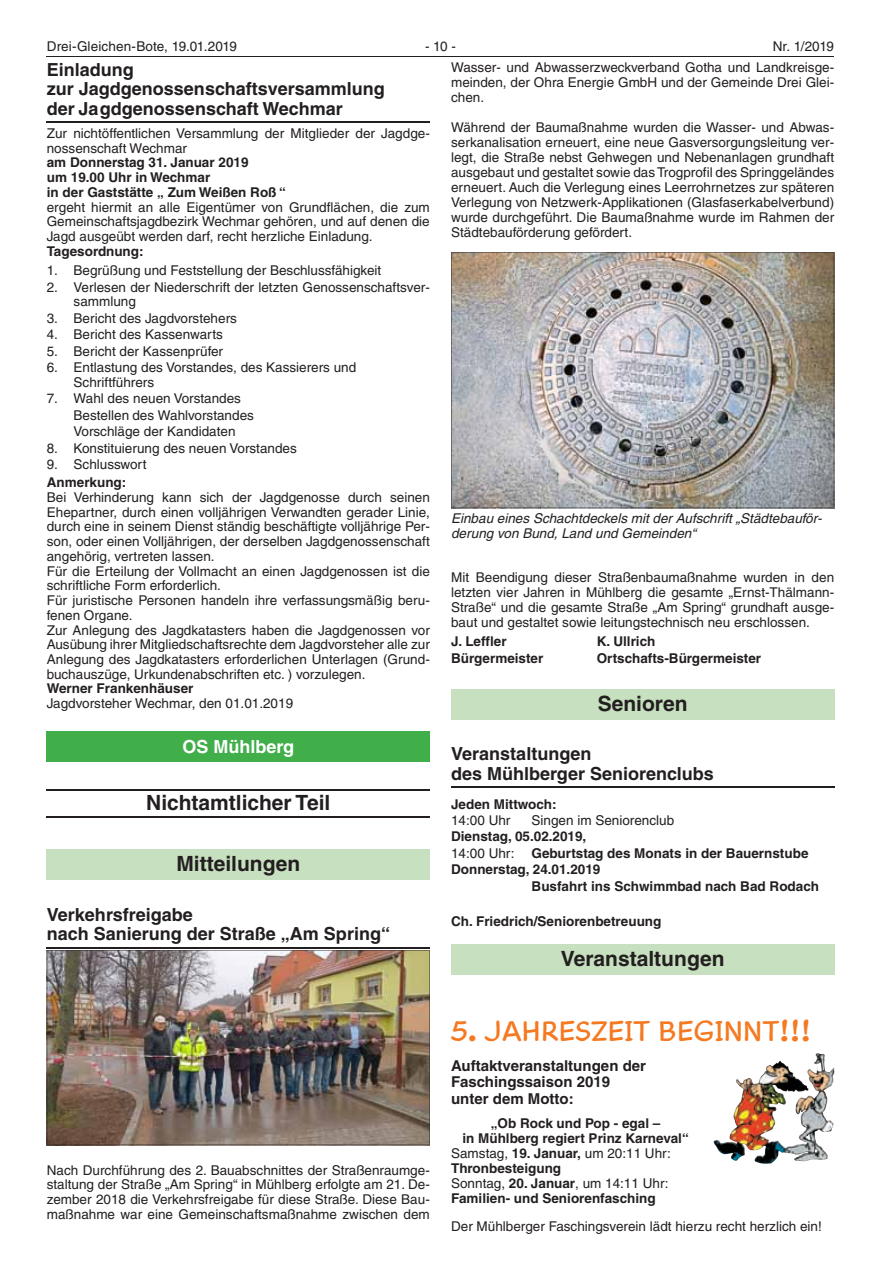
<style>
.page{position:relative;width:881px;height:1263px;background:#fff}
.page>*{position:absolute;margin:0;border:0;box-sizing:border-box;transform-origin:0 0}
.t1{font:28.5px "Cartoon Script LT";color:#f47921}
.t2{font:700 21px "Helvetica LT";color:#231f20}
.t3{font:700 18px/19.6px "Helvetica LT";color:#231f20}
.t4{font:700 18px "Helvetica LT";color:#fff}
.t5{font:700 15px/16.6px "Helvetica LT";color:#231f20}
.t6{font:13.5px/14.7px "Helvetica LT";color:#231f20}
.t7{font:700 13.5px/14.7px "Helvetica LT";color:#231f20}
.t8{font:italic 13.5px/15px "Helvetica LT";color:#231f20}
.s1{font-weight:700}
</style>
<div class="page">
<hr style="left:47px;top:56px;width:786px;height:1px;background:#231f20">
<div style="left:451px;top:689px;width:382px;height:30px;background:#c7e0bf"></div>
<hr style="left:451px;top:787px;width:382px;height:1px;background:#231f20">
<div style="left:451px;top:944px;width:382px;height:30px;background:#c7e0bf"></div>
<img style="left:451px;top:252px;width:382px;height:256px">
<img style="left:713px;top:1053px;width:120px;height:111px">
<img style="left:794px;top:1054px;width:27px;height:90px">
<hr style="left:47px;top:121px;width:382px;height:2px;background:#231f20">
<div style="left:47px;top:732px;width:382px;height:30px;background:#40ae49"></div>
<hr style="left:47px;top:789px;width:382px;height:2px;background:#231f20">
<hr style="left:47px;top:816px;width:382px;height:2px;background:#231f20">
<div style="left:47px;top:850px;width:382px;height:30px;background:#c7e0bf"></div>
<hr style="left:47px;top:947px;width:382px;height:1px;background:#231f20">
<img style="left:47px;top:950px;width:382px;height:195px">
<p class="t6" style="left:47px;top:39px;width:191px">Drei-Gleichen-Bote, 19.01.2019</p>
<p class="t6" style="left:425px;top:39px;width:32px">- 10 -</p>
<p class="t6" style="left:451px;top:35px;width:384px;line-height:21.3px;text-align:right">Nr. 1/2019<br>Wasser- und Abwasserzweckverband Gotha und Landkreisge-</p>
<p class="t6" style="left:451px;top:75px;width:384px">meinden, der Ohra Energie GmbH und der Gemeinde Drei Glei&shy;chen.</p>
<p class="t6" style="left:451px;top:120px;width:384px;text-align:justify">Während der Baumaßnahme wurden die Wasser- und Abwas&shy;serkanalisation erneuert, eine neue Gasversorgungsleitung ver&shy;legt, die Straße nebst Gehwegen und Nebenanlagen grundhaft ausgebaut und gestaltet sowie das Trogprofil des Springgeländes erneuert. Auch die Verlegung eines Leerrohrnetzes zur späteren Verlegung von Netzwerk-Applikationen (Glasfaserkabelverbund) wurde durchgeführt. Die Baumaßnahme wurde im Rahmen der Städtebauförderung gefördert.</p>
<h3 class="t3" style="left:47px;top:59px;width:339px">Einladung<br>zur Jagdgenossenschaftsversammlung der Jagdgenossenschaft Wechmar</h3>
<p class="t6" style="left:47px;top:126px;width:384px">Zur nichtöffentlichen Versammlung der Mitglieder der Jagdge&shy;nossenschaft Wechmar</p>
<p class="t7" style="left:47px;top:155px;width:240px">am Donnerstag 31. Januar 2019<br>um 19.00 Uhr in Wechmar<br>in der Gaststätte „ Zum Weißen Roß “</p>
<p class="t6" style="left:47px;top:199px;width:384px;text-align:justify">ergeht hiermit an alle Eigentümer von Grundflächen, die zum Gemeinschaftsjagdbezirk Wechmar gehören, und auf denen die Jagd ausgeübt werden darf, recht herzliche Einladung.</p>
<p class="t7" style="left:47px;top:243px;width:98px">Tagesordnung:</p>
<p class="t6" style="left:47px;top:263px;width:336px">1. Begrüßung und Feststellung der Beschlussfähigkeit</p>
<p class="t6" style="left:74px;top:280px;width:357px;text-indent:-27px">2. Verlesen der Niederschrift der letzten Genossenschaftsver&shy;sammlung</p>
<p class="t6" style="left:47px;top:311px;width:191px">3. Bericht des Jagdvorstehers</p>
<p class="t6" style="left:47px;top:327px;width:177px">4. Bericht des Kassenwarts</p>
<p class="t6" style="left:47px;top:344px;width:178px">5. Bericht der Kassenprüfer</p>
<p class="t6" style="left:74px;top:360px;width:284px;text-indent:-27px">6. Entlastung des Vorstandes, des Kassierers und<br>Schriftführers</p>
<p class="t6" style="left:74px;top:390px;width:182px;line-height:16.5px;text-indent:-27px">7. Wahl des neuen Vorstandes<br>Bestellen des Wahlvorstandes<br>Vorschläge der Kandidaten</p>
<p class="t6" style="left:47px;top:441px;width:251px">8. Konstituierung des neuen Vorstandes</p>
<p class="t6" style="left:47px;top:457px;width:101px">9. Schlusswort</p>
<p class="t7" style="left:47px;top:475px;width:81px">Anmerkung:</p>
<p class="t6" style="left:47px;top:490px;width:384px">Bei Verhinderung kann sich der Jagdgenosse durch seinen Ehepartner, durch einen volljährigen Verwandten gerader Linie, durch eine in seinem Dienst ständig beschäftigte volljährige Per&shy;son, oder einen Volljährigen, der derselben Jagdgenossenschaft angehörig, vertreten lassen.<br>Für die Erteilung der Vollmacht an einen Jagdgenossen ist die schriftliche Form erforderlich.<br>Für juristische Personen handeln ihre verfassungsmäßig beru&shy;fenen Organe.<br>Zur Anlegung des Jagdkatasters haben die Jagdgenossen vor Ausübung ihrer Mitgliedschaftsrechte dem Jagdvorsteher alle zur Anlegung des Jagdkatasters erforderlichen Unterlagen (Grund&shy;buchauszüge, Urkundenabschriften etc. ) vorzulegen.</p>
<p class="t7" style="left:47px;top:681px;width:148px">Werner Frankenhäuser</p>
<p class="t6" style="left:47px;top:696px;width:248px">Jagdvorsteher Wechmar, den 01.01.2019</p>
<h3 class="t4" style="left:182px;top:736px;width:113px">OS Mühlberg</h3>
<h2 class="t2" style="left:146px;top:790px;width:186px">Nichtamtlicher Teil</h2>
<p class="t8" style="left:451px;top:511px;width:372px">Einbau eines Schachtdeckels mit der Aufschrift „Städtebauför&shy;derung von Bund, Land und Gemeinden“</p>
<p class="t6" style="left:451px;top:569px;width:384px;text-align:justify">Mit Beendigung dieser Straßenbaumaßnahme wurden in den letzten vier Jahren in Mühlberg die gesamte „Ernst-Thälmann-Straße“ und die gesamte Straße „Am Spring“ grundhaft ausge&shy;baut und gestaltet sowie leitungstechnisch neu erschlossen.</p>
<p class="t7" style="left:451px;top:634px;width:57px">J. Leffler</p>
<p class="t7" style="left:596px;top:634px;width:60px">K. Ullrich</p>
<p class="t7" style="left:451px;top:650px;width:94px">Bürgermeister</p>
<p class="t7" style="left:596px;top:650px;width:166px">Ortschafts-Bürgermeister</p>
<h2 class="t2" style="left:597px;top:690px;width:91px">Senioren</h2>
<h3 class="t3" style="left:451px;top:744px;width:264px">Veranstaltungen<br>des Mühlberger Seniorenclubs</h3>
<p class="t7" style="left:451px;top:796px;width:107px">Jeden Mittwoch:</p>
<p class="t6" style="left:451px;top:813px;width:61px">14:00 Uhr</p>
<p class="t6" style="left:531px;top:813px;width:144px">Singen im Seniorenclub</p>
<p class="t7" style="left:451px;top:829px;width:137px">Dienstag, 05.02.2019,</p>
<p class="t6" style="left:451px;top:846px;width:65px">14:00 Uhr:</p>
<p class="t7" style="left:531px;top:845px;width:278px">Geburtstag des Monats in der Bauernstube</p>
<p class="t7" style="left:451px;top:862px;width:151px">Donnerstag, 24.01.2019</p>
<p class="t7" style="left:531px;top:878px;width:289px">Busfahrt ins Schwimmbad nach Bad Rodach</p>
<p class="t7" style="left:451px;top:913px;width:212px">Ch. Friedrich/Seniorenbetreuung</p>
<h2 class="t2" style="left:560px;top:945px;width:165px">Veranstaltungen</h2>
<h2 class="t2" style="left:176px;top:851px;width:125px">Mitteilungen</h2>
<h3 class="t3" style="left:47px;top:904px;width:344px">Verkehrsfreigabe<br>nach Sanierung der Straße „Am Spring“</h3>
<p class="t6" style="left:47px;top:1162px;width:384px;text-align:justify">Nach Durchführung des 2. Bauabschnittes der Straßenraumge&shy;staltung der Straße „Am Spring“ in Mühlberg erfolgte am 21. De&shy;zember 2018 die Verkehrsfreigabe für diese Straße. Diese Bau&shy;maßnahme war eine Gemeinschaftsmaßnahme zwischen dem</p>
<h1 class="t1" style="left:451px;top:1014px;width:361px">5. JAHRESZEIT BEGINNT!!!</h1>
<p class="t5" style="left:451px;top:1057px;width:196px">Auftaktveranstaltungen der<br>Faschingssaison 2019 unter dem Motto:</p>
<p class="t7" style="left:490px;top:1115px;width:171px">„Ob Rock und Pop - egal –</p>
<p class="t7" style="left:462px;top:1130px;width:228px">in Mühlberg regiert Prinz Karneval“</p>
<p class="t6" style="left:451px;top:1145px;width:221px">Samstag, <span class="s1">19. Januar,</span> um 20:11 Uhr:</p>
<p class="t7" style="left:451px;top:1160px;width:111px">Thronbesteigung</p>
<p class="t6" style="left:451px;top:1175px;width:219px">Sonntag, <span class="s1">20. Januar</span>, um 14:11 Uhr:</p>
<p class="t7" style="left:451px;top:1190px;width:206px">Familien- und Seniorenfasching</p>
<p class="t6" style="left:451px;top:1219px;width:372px">Der Mühlberger Faschingsverein lädt hierzu recht herzlich ein!</p>
</div>
